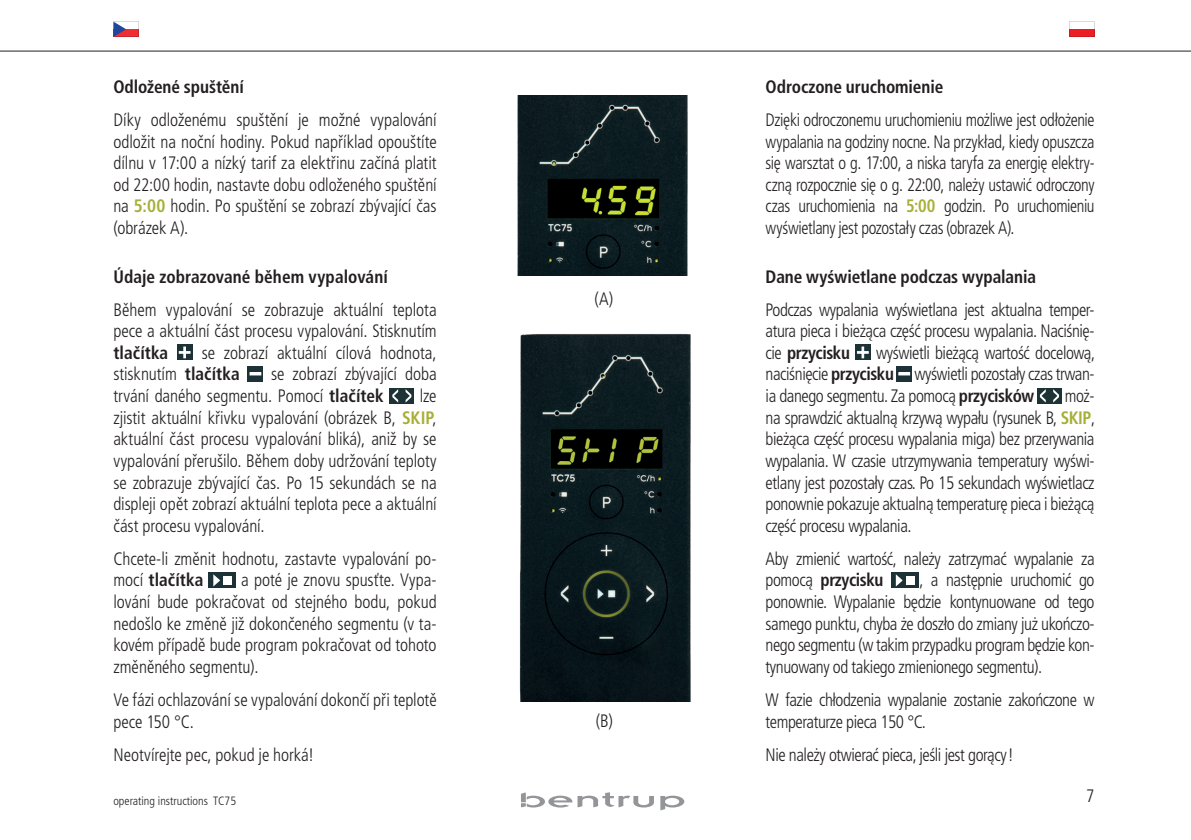
<style>
.page{position:relative;width:1191px;height:840px;background:#fff}
.page>*{position:absolute;margin:0;border:0;box-sizing:border-box;transform-origin:0 0}
.t1{font:300 condensed 18px/21.6px "Frutiger LT Pro";letter-spacing:-.01em;color:#231f20;scale:.96 1}
.t2{font:300 condensed 18px/21.6px "Frutiger LT Pro";letter-spacing:-.01em;color:#231f20;text-align:justify;scale:.95 1}
.t3{font:300 condensed 18px/21.6px "Frutiger LT Pro";letter-spacing:-.01em;color:#231f20;text-align:justify;scale:.92 1}
.t4{font:700 condensed 18px "Frutiger LT Pro";letter-spacing:-.005em;color:#231f20;scale:.96 1}
.t5{font:300 condensed 12px "Frutiger LT Pro";color:#231f20}
.s1{font-weight:700;color:#a7af38}
.s2{font-weight:700}
</style>
<div class="page">
<hr style="left:0;top:51px;width:1191px;height:1px;background:#231f20">
<svg style="left:660px;top:795px;width:24px;height:15px"></svg>
<svg style="left:521px;top:792px;width:133px;height:15px"></svg>
<svg style="left:1069px;top:22px;width:25px;height:15px"></svg>
<svg style="left:113px;top:22px;width:26px;height:15px"></svg>
<img style="left:517px;top:95px;width:171px;height:180px">
<img style="left:519px;top:334px;width:172px;height:366px">
<div style="left:177px;top:344px;width:15px;height:16px;background:#1c3237"></div>
<svg style="left:178px;top:346px;width:13px;height:12px"></svg>
<div style="left:248px;top:366px;width:15px;height:15px;background:#1c3237"></div>
<svg style="left:249px;top:372px;width:12px;height:3px"></svg>
<div style="left:389px;top:388px;width:25px;height:15px;background:#1d3235"></div>
<svg style="left:405px;top:389px;width:6px;height:13px"></svg>
<svg style="left:392px;top:389px;width:6px;height:13px"></svg>
<div style="left:209px;top:572px;width:27px;height:15px;background:#1c3237"></div>
<div style="left:224px;top:576px;width:8px;height:8px;background:#fff"></div>
<svg style="left:213px;top:574px;width:7px;height:12px"></svg>
<svg style="left:855px;top:344px;width:15px;height:16px"></svg>
<svg style="left:856px;top:346px;width:13px;height:12px"></svg>
<div style="left:896px;top:366px;width:16px;height:15px;background:#1c3237"></div>
<svg style="left:898px;top:372px;width:12px;height:3px"></svg>
<div style="left:1037px;top:388px;width:24px;height:15px;background:#1d3235"></div>
<svg style="left:1053px;top:389px;width:6px;height:13px"></svg>
<svg style="left:1040px;top:390px;width:5px;height:12px"></svg>
<svg style="left:891px;top:572px;width:27px;height:15px"></svg>
<div style="left:906px;top:576px;width:8px;height:8px;background:#fff"></div>
<svg style="left:896px;top:574px;width:6px;height:12px"></svg>
<p class="t4" style="left:113px;top:76px;width:137px">Odložené spuštění</p>
<p class="t1" style="left:113px;top:109px;width:338px;text-align:justify">Díky odloženému spuštění je možné vypalování odložit na noční hodiny. Pokud například opouštíte dílnu v 17:00 a nízký tarif za elektřinu začíná platit od 22:00 hodin, nastavte dobu odloženého spuštění na <span class="s1">5:00</span> hodin. Po spuštění se zobrazí zbývající čas (obrázek A).</p>
<p class="t4" style="left:113px;top:265px;width:287px">Údaje zobrazované během vypalování</p>
<p class="t1" style="left:113px;top:298px;width:338px">Během vypalování se zobrazuje aktuální teplota pece a aktuální část procesu vypalování. Stisknutím</p>
<p class="t4" style="left:113px;top:342px;width:59px">tlačítka</p>
<p class="t1" style="left:113px;top:342px;width:338px;text-indent:88px">se zobrazí aktuální cílová hodnota, stisknutím <span class="s2">tlačítka</span></p>
<p class="t1" style="left:113px;top:363px;width:338px;text-indent:158px">se zobrazí zbývající doba trvání daného segmentu. Pomocí <span class="s2">tlačítek</span></p>
<p class="t1" style="left:113px;top:385px;width:338px;text-align:justify;text-indent:306px">lze zjistit aktuální křivku vypalování (obrázek B, <span class="s1">SKIP</span>, aktuální část procesu vypalování bliká), aniž by se vypalování přerušilo. Během doby udržování teploty se zobrazuje zbývající čas. Po 15 sekundách se na displeji opět zobrazí aktuální teplota pece a aktuální část procesu vypalování.</p>
<p class="t1" style="left:113px;top:547px;width:338px">Chcete-li změnit hodnotu, zastavte vypalování po&shy;mocí <span class="s2">tlačítka</span></p>
<p class="t1" style="left:113px;top:569px;width:338px;text-align:justify;text-indent:128px">a poté je znovu spusťte. Vypa&shy;lování bude pokračovat od stejného bodu, pokud nedošlo ke změně již dokončeného segmentu (v ta&shy;kovém případě bude program pokračovat od tohoto změněného segmentu).</p>
<p class="t1" style="left:113px;top:688px;width:338px">Ve fázi ochlazování se vypalování dokončí při teplotě pece 150 °C.</p>
<p class="t1" style="left:113px;top:743px;width:211px">Neotvírejte pec, pokud je horká!</p>
<p class="t1" style="left:594px;top:288px;width:21px">(A)</p>
<p class="t1" style="left:596px;top:709px;width:19px">(B)</p>
<p class="t4" style="left:765px;top:76px;width:187px">Odroczone uruchomienie</p>
<p class="t3" style="left:765px;top:109px;width:359px">Dzięki odroczonemu uruchomieniu możliwe jest odłożenie wypalania na godziny nocne. Na przykład, kiedy opuszcza się warsztat o g. 17:00, a niska taryfa za energię elektry&shy;czną rozpocznie się o g. 22:00, należy ustawić odroczony czas uruchomienia na <span class="s1">5:00</span> godzin. Po uruchomieniu wyświetlany jest pozostały czas (obrazek A).</p>
<p class="t4" style="left:765px;top:265px;width:283px">Dane wyświetlane podczas wypalania</p>
<p class="t2" style="left:765px;top:298px;width:348px">Podczas wypalania wyświetlana jest aktualna temper&shy;atura pieca i bieżąca część procesu wypalania. Naciśnię&shy;cie <span class="s2">przycisku</span></p>
<p class="t2" style="left:765px;top:342px;width:348px;text-indent:111px">wyświetli bieżącą wartość docelową, naciśnięcie <span class="s2">przycisku</span> wyświetli pozostały czas trwan&shy;ia danego segmentu. Za pomocą <span class="s2">przycisków</span></p>
<p class="t2" style="left:765px;top:385px;width:348px;text-indent:299px">moż&shy;na sprawdzić aktualną krzywą wypału (rysunek B, <span class="s1">SKIP</span>, bieżąca część procesu wypalania miga) bez przerywania wypalania. W czasie utrzymywania temperatury wyświ&shy;etlany jest pozostały czas. Po 15 sekundach wyświetlacz ponownie pokazuje aktualną temperaturę pieca i bieżącą część procesu wypalania.</p>
<p class="t2" style="left:765px;top:547px;width:348px">Aby zmienić wartość, należy zatrzymać wypalanie za pomocą <span class="s2">przycisku</span></p>
<p class="t2" style="left:765px;top:569px;width:348px;text-indent:154px">, a następnie uruchomić go ponownie. Wypalanie będzie kontynuowane od tego samego punktu, chyba że doszło do zmiany już ukończo&shy;nego segmentu (w takim przypadku program będzie kon&shy;tynuowany od takiego zmienionego segmentu).</p>
<p class="t2" style="left:765px;top:688px;width:348px">W fazie chłodzenia wypalanie zostanie zakończone w temperaturze pieca 150 °C.</p>
<p class="t2" style="left:765px;top:743px;width:263px">Nie należy otwierać pieca, jeśli jest gorący!</p>
<p class="t5" style="left:113px;top:793px;width:124px">operating instructions TC75</p>
<p class="t1" style="left:1086px;top:785px;width:10px">7</p>
</div>
